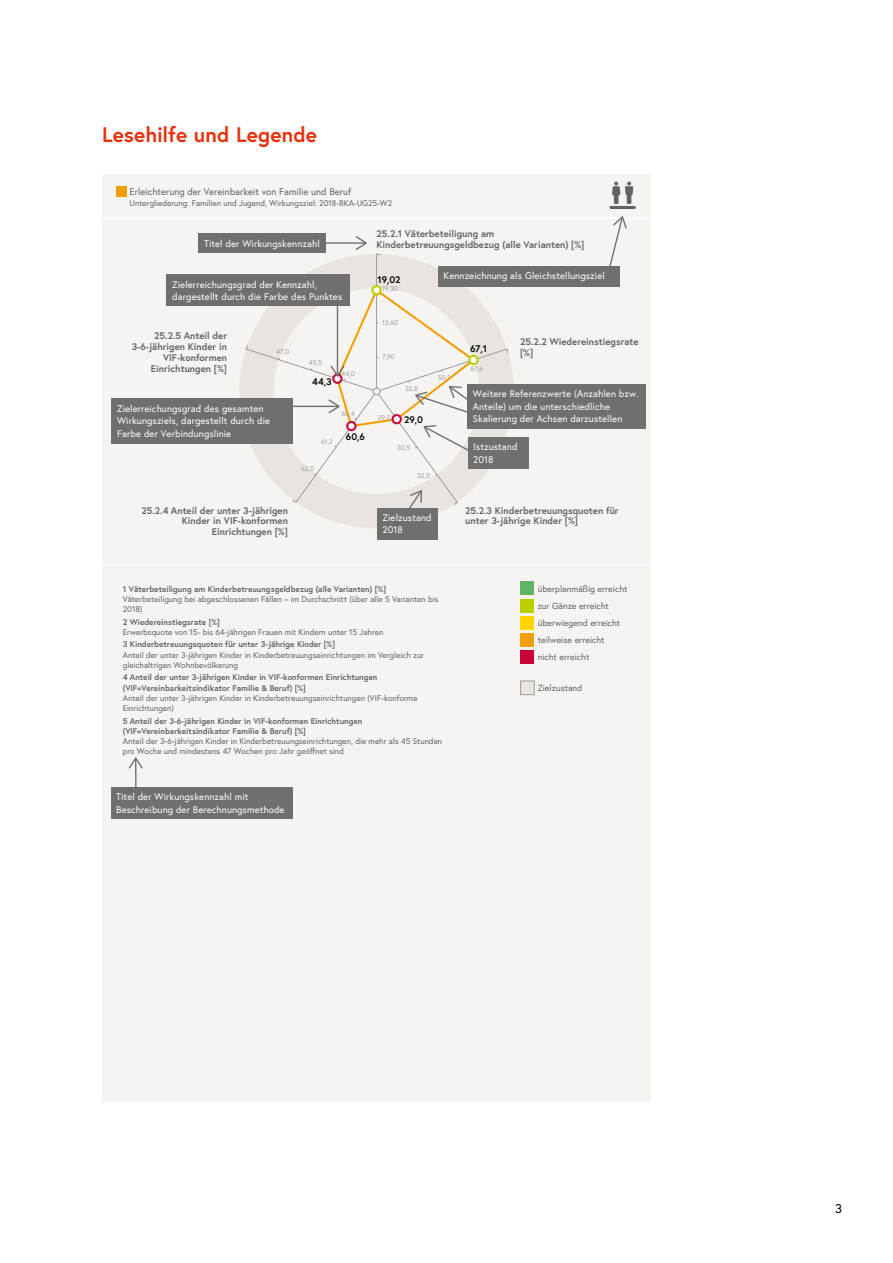
<style>
.page{position:relative;width:893px;height:1263px;background:#fff}
.page>*{position:absolute;margin:0;border:0;box-sizing:border-box;transform-origin:0 0}
.h2_ohne_Nummerierung_h1{font:700 21px "Europa Austria";letter-spacing:.005em;color:#e5310e}
.t1{font:12.75px "Europa Austria";color:#000}
.t2{font:9.6px/12.3px "Europa Austria";letter-spacing:.01em;color:#fff}
.t3{font:700 9.6px/10.9px "Europa Austria";color:#636362}
.t4{font:9.6px "Europa Austria";color:#636362}
.t5{font:700 9.6px "Europa Austria";color:#000}
.t6{font:8.85px/17.1px "Europa Austria";color:#636362}
.t7{font:8.25px/10.4px "Europa Austria";color:#636362}
.t8{font:700 8.25px/10.4px "Europa Austria";color:#636362}
.t9{font:6.9px "Europa Austria";color:#9c9d9d}
.s1{font-weight:700}
.s2{font-weight:400}
</style>
<div class="page">
<div style="left:102px;top:174px;width:549px;height:927px;background:#f6f4f0"></div>
<svg style="left:239px;top:254px;width:275px;height:274px"></svg>
<div style="left:116px;top:186px;width:10px;height:11px;background:#f59c00"></div>
<hr style="left:102px;top:217px;width:549px;height:2px;background:#fff">
<div style="left:376px;top:254px;width:5px;height:138px;border:1px solid #9c9d9d"></div>
<div style="left:371px;top:285px;width:11px;height:10px;border:2px solid #bbcf00;border-radius:50%"></div>
<hr style="left:102px;top:564px;width:549px;height:2px;background:#fff">
<div style="left:521px;top:581px;width:13px;height:14px;background:#5fb564"></div>
<div style="left:521px;top:599px;width:13px;height:13px;background:#bbcf00"></div>
<div style="left:521px;top:616px;width:13px;height:13px;background:#ffd400"></div>
<div style="left:521px;top:633px;width:13px;height:14px;background:#f59c00"></div>
<div style="left:521px;top:650px;width:13px;height:14px;background:#ca0237"></div>
<div style="left:521px;top:681px;width:13px;height:14px;background:#e9e4df"></div>
<div style="left:520px;top:681px;width:15px;height:14px;border:1px solid #9c9d9d"></div>
<hr style="left:609px;top:206px;width:27px;height:3px;background:#636362;border-radius:2px">
<svg style="left:612px;top:182px;width:21px;height:22px"></svg>
<div style="left:467px;top:384px;width:179px;height:45px;background:#6f6f6e"></div>
<div style="left:377px;top:508px;width:61px;height:31px;background:#6f6f6e"></div>
<div style="left:468px;top:437px;width:61px;height:32px;background:#6f6f6e"></div>
<div style="left:112px;top:399px;width:181px;height:45px;background:#6f6f6e"></div>
<svg style="left:245px;top:287px;width:264px;height:225px"></svg>
<div style="left:167px;top:275px;width:183px;height:31px;background:#6f6f6e"></div>
<hr style="left:322px;top:242px;width:43px;height:2px;background:#6f6f6e">
<svg style="left:356px;top:236px;width:11px;height:14px"></svg>
<div style="left:199px;top:233px;width:127px;height:20px;background:#6f6f6e"></div>
<div style="left:111px;top:787px;width:181px;height:32px;background:#6f6f6e"></div>
<hr style="left:135px;top:759px;width:2px;height:33px;background:#6f6f6e">
<svg style="left:129px;top:757px;width:14px;height:12px"></svg>
<svg style="left:609px;top:216px;width:18px;height:50px"></svg>
<div style="left:438px;top:266px;width:182px;height:20px;background:#6f6f6e"></div>
<h1 class="h2_ohne_Nummerierung_h1" style="left:102px;top:121px;width:216px">Lesehilfe und Legende</h1>
<p class="t4" style="left:130px;top:186px;width:223px">Erleichterung der Vereinbarkeit von Familie und Beruf</p>
<p class="t7" style="left:130px;top:198px;width:264px">Untergliederung: Familien und Jugend, Wirkungsziel: 2018-BKA-UG25-W2</p>
<p class="t2" style="left:204px;top:237px;width:117px">Titel der Wirkungskennzahl</p>
<p class="t2" style="left:172px;top:278px;width:172px">Zielerreichungsgrad der Kennzahl, dargestellt durch die Farbe des Punktes</p>
<p class="t3" style="left:132px;top:330px;width:97px;text-align:right">25.2.5 Anteil der<br>3-6-jährigen Kinder in<br>VIF-konformen<br>Einrichtungen [%]</p>
<p class="t9" style="left:276px;top:347px;width:14px">47,0</p>
<p class="t2" style="left:117px;top:402px;width:155px">Zielerreichungsgrad des gesamten<br>Wirkungsziels, dargestellt durch die<br>Farbe der Verbindungslinie</p>
<p class="t9" style="left:309px;top:358px;width:15px">45,5</p>
<p class="t5" style="left:312px;top:375px;width:21px">44,3</p>
<p class="t9" style="left:341px;top:369px;width:15px">44,0</p>
<p class="t9" style="left:321px;top:437px;width:13px">61,2</p>
<p class="t9" style="left:301px;top:465px;width:14px">62,0</p>
<p class="t9" style="left:341px;top:409px;width:15px">60,4</p>
<p class="t5" style="left:346px;top:430px;width:20px">60,6</p>
<p class="t3" style="left:141px;top:504px;width:148px;text-align:right">25.2.4 Anteil der unter 3-jährigen<br>Kinder in VIF-konformen<br>Einrichtungen [%]</p>
<p class="t3" style="left:377px;top:227px;width:209px">25.2.1 Väterbeteiligung am<br>Kinderbetreuungsgeldbezug (alle Varianten) [%]</p>
<p class="t5" style="left:377px;top:273px;width:25px">19,02</p>
<p class="t9" style="left:382px;top:284px;width:17px">19,30</p>
<p class="t2" style="left:444px;top:269px;width:163px">Kennzeichnung als Gleichstellungsziel</p>
<p class="t9" style="left:382px;top:318px;width:17px">13,60</p>
<p class="t9" style="left:382px;top:352px;width:14px">7,90</p>
<p class="t9" style="left:405px;top:384px;width:14px">32,8</p>
<p class="t9" style="left:438px;top:373px;width:15px">50,2</p>
<p class="t9" style="left:378px;top:413px;width:14px">29,0</p>
<p class="t5" style="left:404px;top:413px;width:20px">29,0</p>
<p class="t9" style="left:397px;top:443px;width:15px">30,5</p>
<p class="t9" style="left:417px;top:471px;width:15px">32,0</p>
<p class="t5" style="left:470px;top:342px;width:19px">67,1</p>
<p class="t9" style="left:470px;top:364px;width:14px">67,6</p>
<p class="t3" style="left:520px;top:336px;width:120px">25.2.2 Wiedereinstiegsrate [%]</p>
<p class="t2" style="left:473px;top:388px;width:167px">Weitere Referenzwerte (Anzahlen bzw.<br>Anteile) um die unterschiedliche<br>Skalierung der Achsen darzustellen</p>
<p class="t2" style="left:473px;top:440px;width:46px">Istzustand<br>2018</p>
<p class="t2" style="left:383px;top:511px;width:51px">Zielzustand<br>2018</p>
<p class="t3" style="left:465px;top:504px;width:155px">25.2.3 Kinderbetreuungsquoten für unter 3-jährige Kinder [%]</p>
<p class="t7" style="left:123px;top:584px;width:317px"><span class="s1">1 Väterbeteiligung am Kinderbetreuungsgeldbezug (alle Varianten) [%]<br></span>Väterbeteiligung bei abgeschlossenen Fällen – im Durchschnitt (über alle 5 Varianten bis<br>2018)</p>
<p class="t7" style="left:123px;top:616px;width:262px"><span class="s1">2 Wiedereinstiegsrate [%]<br></span>Erwerbsquote von 15- bis 64-jährigen Frauen mit Kindern unter 15 Jahren</p>
<p class="t7" style="left:123px;top:639px;width:303px"><span class="s1">3 Kinderbetreuungsquoten für unter 3-jährige Kinder [%]<br></span>Anteil der unter 3-jährigen Kinder in Kinderbetreuungseinrichtungen im Vergleich zur gleichaltrigen Wohnbevölkerung</p>
<p class="t8" style="left:123px;top:672px;width:296px">4 Anteil der unter 3-jährigen Kinder in VIF-konformen Einrichtungen (VIF=Vereinbarkeitsindikator Familie &amp; Beruf) [%]<br><span class="s2">Anteil der unter 3-jährigen Kinder in Kinderbetreuungseinrichtungen (VIF-konforme Einrichtungen)</span></p>
<p class="t7" style="left:123px;top:715px;width:321px"><span class="s1">5 Anteil der 3-6-jährigen Kinder in VIF-konformen Einrichtungen (VIF=Vereinbarkeitsindikator Familie &amp; Beruf) [%]<br></span>Anteil der 3-6-jährigen Kinder in Kinderbetreuungseinrichtungen, die mehr als 45 Stunden pro Woche und mindestens 47 Wochen pro Jahr geöffnet sind</p>
<p class="t2" style="left:116px;top:791px;width:170px">Titel der Wirkungskennzahl mit<br>Beschreibung der Berechnungsmethode</p>
<p class="t6" style="left:538px;top:580px;width:91px">überplanmäßig erreicht zur Gänze erreicht überwiegend erreicht teilweise erreicht<br>nicht erreicht</p>
<p class="t6" style="left:538px;top:679px;width:46px">Zielzustand</p>
<h2 class="t1" style="left:835px;top:1200px;width:8px">3</h2>
</div>
